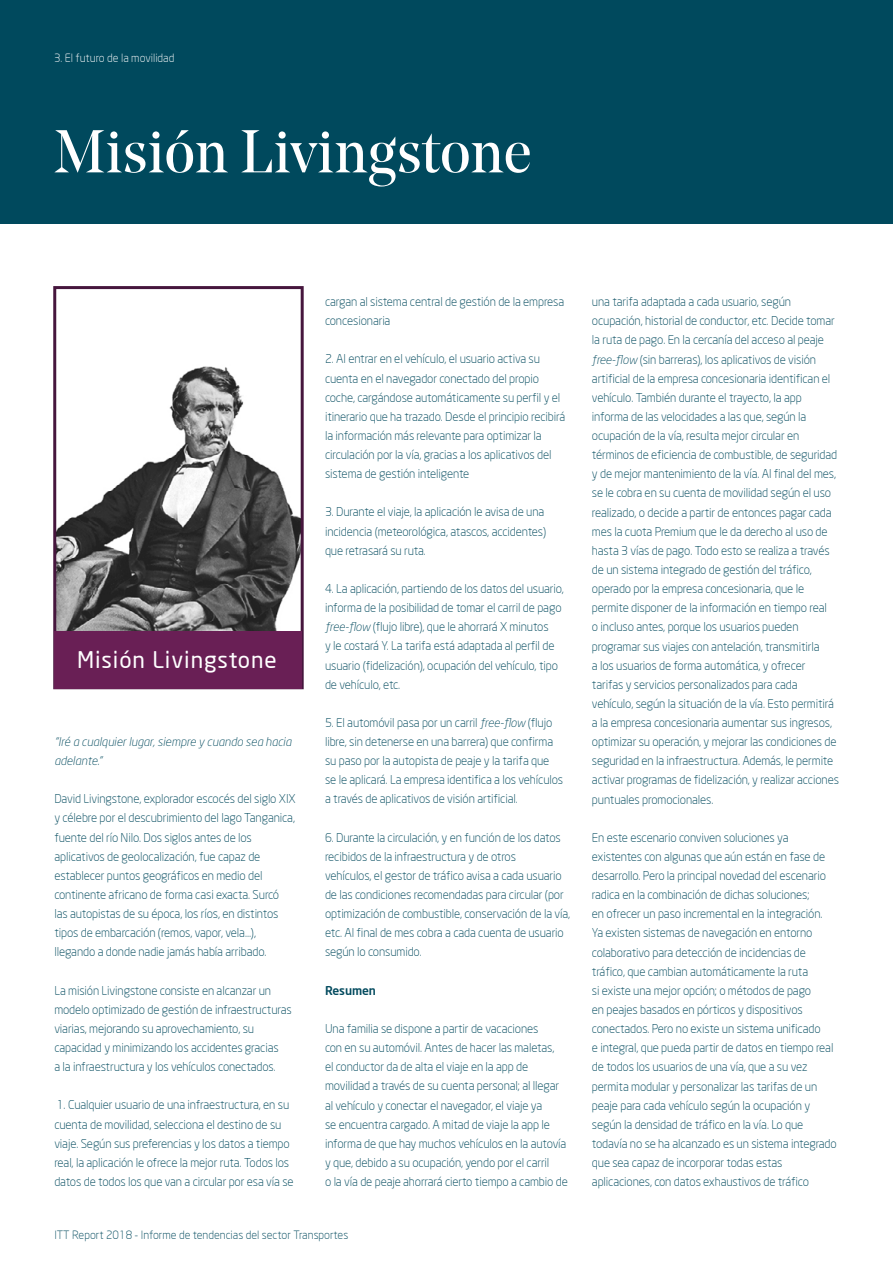
<style>
.page{position:relative;width:893px;height:1263px;background:#fff}
.page>*{position:absolute;margin:0;border:0;box-sizing:border-box;transform-origin:0 0}
.t1{font:60px "Noe Display";color:#fff}
.t2{font:22.5px "Neo Sans";letter-spacing:.04em;color:#fff}
.t3{font:300 12px/19.2px "Neo Sans";letter-spacing:-.01em;color:#00495d}
.t4{font:italic 300 12px/19.2px "Neo Sans Std";color:#00495d}
.t5{font:500 12px "Neo Sans";letter-spacing:-.01em;color:#00495d}
.t6{font:300 11.25px "Neo Sans";color:#00495d}
.t7{font:300 11.25px "Neo Sans";color:#fff}
.s1{font-family:"Neo Sans Std";font-style:italic}
</style>
<div class="page">
<div style="left:0;top:0;width:893px;height:223px;background:#00495d"></div>
<img style="left:57px;top:366px;width:243px;height:265px">
<div style="left:53px;top:286px;width:251px;height:403px;border:3px solid #46163d"></div>
<div style="left:54px;top:631px;width:247px;height:57px;background:#691f55"></div>
<p class="t7" style="left:54px;top:52px;width:122px">3. El futuro de la movilidad</p>
<h1 class="t1" style="left:54px;top:114px;width:479px">Misión Livingstone</h1>
<h2 class="t2" style="left:77px;top:646px;width:201px">Misión Livingstone</h2>
<p class="t4" style="left:54px;top:732px;width:239px">“Iré a cualquier lugar, siempre y cuando sea hacia adelante.”</p>
<p class="t3" style="left:54px;top:789px;width:243px">David Livingstone, explorador escocés del siglo XIX y célebre por el descubrimiento del lago Tanganica, fuente del río Nilo. Dos siglos antes de los aplicativos de geolocalización, fue capaz de establecer puntos geográficos en medio del continente africano de forma casi exacta. Surcó<br>las autopistas de su época, los ríos, en distintos tipos de embarcación (remos, vapor, vela…), llegando a donde nadie jamás había arribado.</p>
<p class="t3" style="left:54px;top:980px;width:239px">La misión Livingstone consiste en alcanzar un modelo optimizado de gestión de infraestructuras viarias, mejorando su aprovechamiento, su capacidad y minimizando los accidentes gracias<br>a la infraestructura y los vehículos conectados.</p>
<p class="t3" style="left:54px;top:1095px;width:241px">1. Cualquier usuario de una infraestructura, en su cuenta de movilidad, selecciona el destino de su viaje. Según sus preferencias y los datos a tiempo real, la aplicación le ofrece la mejor ruta. Todos los datos de todos los que van a circular por esa vía se</p>
<p class="t3" style="left:325px;top:292px;width:241px">cargan al sistema central de gestión de la empresa concesionaria</p>
<p class="t3" style="left:325px;top:349px;width:242px">2. Al entrar en el vehículo, el usuario activa su cuenta en el navegador conectado del propio coche, cargándose automáticamente su perfil y el itinerario que ha trazado. Desde el principio recibirá la información más relevante para optimizar la circulación por la vía, gracias a los aplicativos del sistema de gestión inteligente</p>
<p class="t3" style="left:325px;top:502px;width:223px">3. Durante el viaje, la aplicación le avisa de una incidencia (meteorológica, atascos, accidentes) que retrasará su ruta.</p>
<p class="t3" style="left:325px;top:579px;width:240px">4. La aplicación, partiendo de los datos del usuario, informa de la posibilidad de tomar el carril de pago <span class="s1">free-flow</span> (flujo libre), que le ahorrará X minutos<br>y le costará Y. La tarifa está adaptada al perfil de usuario (fidelización), ocupación del vehículo, tipo de vehículo, etc.</p>
<p class="t3" style="left:325px;top:713px;width:240px">5. El automóvil pasa por un carril <span class="s1">free-flow</span> (flujo libre, sin detenerse en una barrera) que confirma su paso por la autopista de peaje y la tarifa que se le aplicará. La empresa identifica a los vehículos a través de aplicativos de visión artificial.</p>
<p class="t3" style="left:325px;top:827px;width:247px">6. Durante la circulación, y en función de los datos recibidos de la infraestructura y de otros<br>vehículos, el gestor de tráfico avisa a cada usuario de las condiciones recomendadas para circular (por optimización de combustible, conservación de la vía, etc. Al final de mes cobra a cada cuenta de usuario según lo consumido.</p>
<p class="t5" style="left:325px;top:983px;width:52px">Resumen</p>
<p class="t3" style="left:325px;top:1019px;width:244px">Una familia se dispone a partir de vacaciones<br>con en su automóvil. Antes de hacer las maletas,<br>el conductor da de alta el viaje en la app de movilidad a través de su cuenta personal; al llegar al vehículo y conectar el navegador, el viaje ya<br>se encuentra cargado. A mitad de viaje la app le informa de que hay muchos vehículos en la autovía y que, debido a su ocupación, yendo por el carril<br>o la vía de peaje ahorrará cierto tiempo a cambio de</p>
<p class="t6" style="left:54px;top:1228px;width:295px">ITT Report 2018 - Informe de tendencias del sector Transportes</p>
<p class="t3" style="left:592px;top:292px;width:249px">una tarifa adaptada a cada usuario, según ocupación, historial de conductor, etc. Decide tomar la ruta de pago. En la cercanía del acceso al peaje <span class="s1">free-flow</span> (sin barreras), los aplicativos de visión artificial de la empresa concesionaria identifican el vehículo. También durante el trayecto, la app informa de las velocidades a las que, según la ocupación de la vía, resulta mejor circular en términos de eficiencia de combustible, de seguridad y de mejor mantenimiento de la vía. Al final del mes, se le cobra en su cuenta de movilidad según el uso realizado, o decide a partir de entonces pagar cada mes la cuota Premium que le da derecho al uso de hasta 3 vías de pago. Todo esto se realiza a través de un sistema integrado de gestión del tráfico, operado por la empresa concesionaria, que le permite disponer de la información en tiempo real<br>o incluso antes, porque los usuarios pueden programar sus viajes con antelación, transmitirla<br>a los usuarios de forma automática, y ofrecer tarifas y servicios personalizados para cada vehículo, según la situación de la vía. Esto permitirá a la empresa concesionaria aumentar sus ingresos, optimizar su operación, y mejorar las condiciones de seguridad en la infraestructura. Además, le permite activar programas de fidelización, y realizar acciones puntuales promocionales.</p>
<p class="t3" style="left:592px;top:828px;width:246px">En este escenario conviven soluciones ya existentes con algunas que aún están en fase de desarrollo. Pero la principal novedad del escenario radica en la combinación de dichas soluciones;<br>en ofrecer un paso incremental en la integración.<br>Ya existen sistemas de navegación en entorno colaborativo para detección de incidencias de tráfico, que cambian automáticamente la ruta<br>si existe una mejor opción; o métodos de pago<br>en peajes basados en pórticos y dispositivos conectados. Pero no existe un sistema unificado<br>e integral, que pueda partir de datos en tiempo real de todos los usuarios de una vía, que a su vez permita modular y personalizar las tarifas de un peaje para cada vehículo según la ocupación y según la densidad de tráfico en la vía. Lo que todavía no se ha alcanzado es un sistema integrado que sea capaz de incorporar todas estas aplicaciones, con datos exhaustivos de tráfico</p>
</div>
